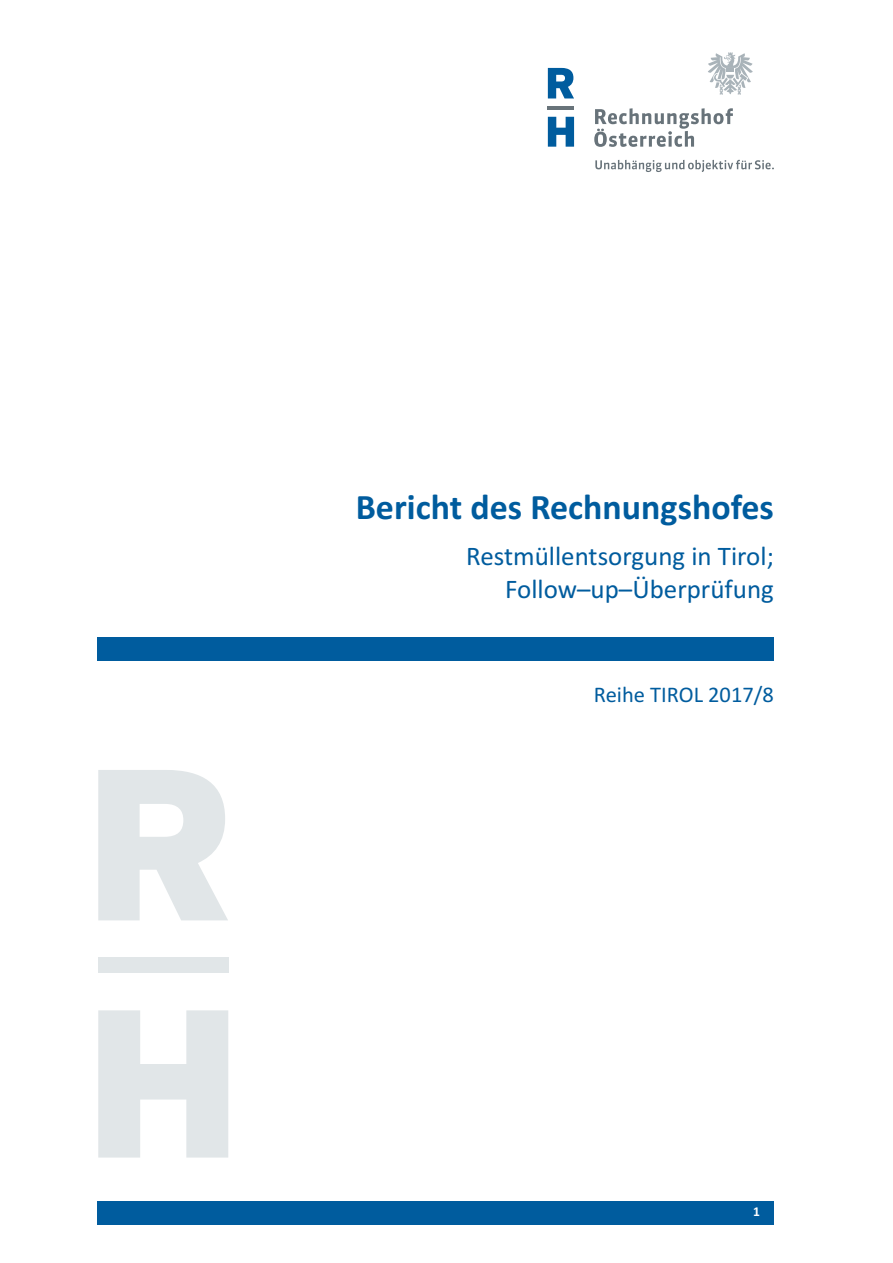
<style>
.page{position:relative;width:893px;height:1263px;background:#fff}
.page>*{position:absolute;margin:0;border:0;box-sizing:border-box;transform-origin:0 0}
.Deckblatt_Überschrift{font:700 36px "Calibri";color:#005c9e}
.Deckblatt_Berichtstitel{font:27px/33px "Calibri";color:#005c9e;text-align:right}
.Deckblatt_vorgelegt_in_BLAU{font:22.5px "Calibri";color:#005c9e}
.t1{font:700 13.5px "Calibri";color:#fff}
</style>
<div class="page">
<div style="left:98px;top:637px;width:676px;height:24px;background:#005c9e"></div>
<div style="left:98px;top:1201px;width:676px;height:23px;background:#005c9e"></div>
<svg style="left:98px;top:1010px;width:130px;height:147px"></svg>
<svg style="left:98px;top:770px;width:130px;height:150px"></svg>
<div style="left:98px;top:958px;width:131px;height:15px;background:#e1e6e8"></div>
<svg style="left:548px;top:117px;width:26px;height:30px"></svg>
<svg style="left:548px;top:68px;width:26px;height:30px"></svg>
<hr style="left:548px;top:106px;width:26px;height:3px;background:#68737a">
<svg style="left:594px;top:108px;width:139px;height:39px"></svg>
<svg style="left:708px;top:52px;width:45px;height:43px"></svg>
<svg style="left:595px;top:160px;width:179px;height:12px"></svg>
<p class="Deckblatt_Überschrift" style="left:356px;top:485px;width:420px">Bericht des Rechnungshofes</p>
<p class="Deckblatt_Berichtstitel" style="left:466px;top:538px;width:309px">Restmüllentsorgung in Tirol;<br>Follow–up–Überprüfung</p>
<p class="Deckblatt_vorgelegt_in_BLAU" style="left:594px;top:680px;width:182px">Reihe TIROL 2017/8</p>
<p class="t1" style="left:753px;top:1203px;width:8px">1</p>
</div>
